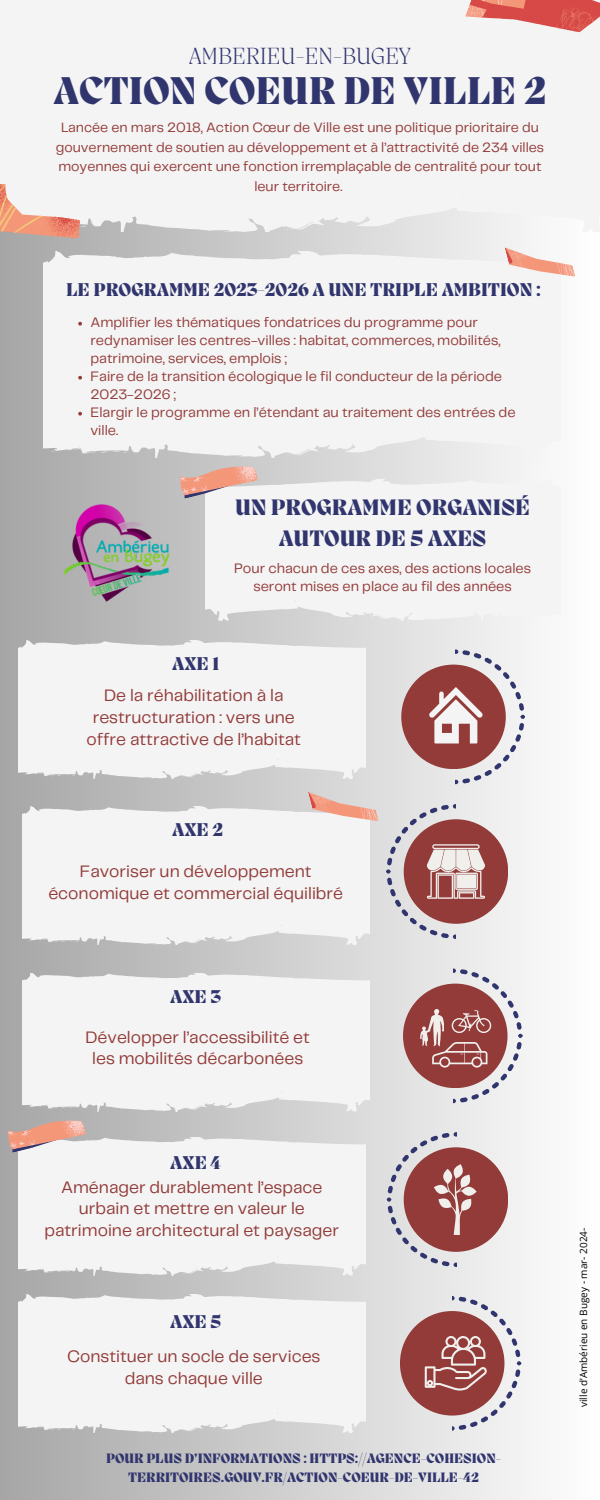
<style>
.page{position:relative;width:600px;height:1500px;background:#fff}
.page>*{position:absolute;margin:0;border:0;box-sizing:border-box;transform-origin:0 0}
.t1{font:800 39.8px "Migra";color:#31356e}
.t2{font:200 24px "Migra";color:#31356e}
.t3{font:800 23px/31.5px "Migra";color:#31356e;text-align:center}
.t4{font:800 19px "Migra";color:#31356e}
.t5{font:17.2px/21.8px "Telegraf";color:#923b39;text-align:center}
.t6{font:14.2px/18px "Telegraf";color:#923b39}
.t7{font:14px/19.5px "Telegraf";color:#923b39;text-align:center}
.t8{font:800 14px/19.5px "Migra";color:#31356e;text-align:center}
.t9{font:10px "Open Sans";color:#000}
</style>
<div class="page">
<div style="left:0;top:0;width:600px;height:1500px;background:linear-gradient(to right,#a6a6a6,#fefefe)"></div>
<div style="left:0;top:0;width:600px;height:232px;background:#f4f4f4"></div>
<svg style="left:0;top:183px;width:82px;height:55px"></svg>
<div style="left:43px;top:252px;width:517px;height:205px;background:#f4f4f4"></div>
<div style="left:205px;top:480px;width:355px;height:141px;background:#f4f4f4"></div>
<svg style="left:505px;top:232px;width:70px;height:60px"></svg>
<svg style="left:179px;top:460px;width:79px;height:39px"></svg>
<svg style="left:465px;top:0;width:135px;height:60px"></svg>
<img style="left:60px;top:485px;width:114px;height:119px">
<div style="left:401px;top:665px;width:105px;height:104px;background:#923b39;border-radius:50%"></div>
<div style="left:404px;top:819px;width:104px;height:105px;background:#923b39;border-radius:50%"></div>
<div style="left:403px;top:984px;width:105px;height:104px;background:#923b39;border-radius:50%"></div>
<div style="left:404px;top:1147px;width:104px;height:105px;background:#923b39;border-radius:50%"></div>
<div style="left:400px;top:1311px;width:104px;height:105px;background:#923b39;border-radius:50%"></div>
<div style="left:22px;top:807px;width:347px;height:138px;background:#f4f4f4"></div>
<svg style="left:18px;top:641px;width:347px;height:138px;fill:#f4f4f4"></svg>
<svg style="left:22px;top:973px;width:347px;height:138px;fill:#f4f4f4"></svg>
<svg style="left:18px;top:1294px;width:347px;height:138px;fill:#f4f4f4"></svg>
<div style="left:18px;top:1137px;width:347px;height:138px;background:#f4f4f4"></div>
<svg style="left:308px;top:777px;width:71px;height:59px"></svg>
<svg style="left:6px;top:1114px;width:80px;height:39px"></svg>
<svg style="left:429px;top:649px;width:96px;height:135px"></svg>
<svg style="left:386px;top:804px;width:99px;height:135px"></svg>
<svg style="left:420px;top:969px;width:103px;height:134px"></svg>
<svg style="left:425px;top:1296px;width:96px;height:135px"></svg>
<svg style="left:461px;top:1187px;width:16px;height:9px"></svg>
<svg style="left:387px;top:1132px;width:85px;height:135px"></svg>
<svg style="left:78px;top:322px;width:4px;height:4px"></svg>
<svg style="left:78px;top:376px;width:4px;height:4px"></svg>
<svg style="left:78px;top:412px;width:4px;height:4px"></svg>
<p class="t2" style="left:189px;top:45px;width:223px">AMBERIEU-EN-BUGEY</p>
<p class="t1" style="left:54px;top:72px;width:494px">ACTION COEUR DE VILLE 2</p>
<p class="t7" style="left:56px;top:119px;width:490px">Lancée en mars 2018, Action Cœur de Ville est une politique prioritaire du gouvernement de soutien au développement et à l’attractivité de 234 villes moyennes qui exercent une fonction irremplaçable de centralité pour tout leur territoire.</p>
<p class="t4" style="left:66px;top:281px;width:476px">LE PROGRAMME 2023-2026 A UNE TRIPLE AMBITION :</p>
<h3 class="t6" style="left:90px;top:314px;width:412px">Amplifier les thématiques fondatrices du programme pour redynamiser les centres-villes : habitat, commerces, mobilités, patrimoine, services, emplois ;</h3>
<h1 class="t6" style="left:90px;top:368px;width:413px">Faire de la transition écologique le fil conducteur de la période<br>2023-2026 ;</h1>
<p class="t6" style="left:90px;top:404px;width:427px">Elargir le programme en l’étendant au traitement des entrées de ville.</p>
<h4 class="t3" style="left:235px;top:493px;width:297px">UN PROGRAMME ORGANISÉ<br>AUTOUR DE 5 AXES</h4>
<p class="t6" style="left:234px;top:560px;width:299px">Pour chacun de ces axes, des actions locales</p>
<p class="t6" style="left:253px;top:578px;width:260px">seront mises en place au fil des années</p>
<p class="t4" style="left:172px;top:655px;width:49px">AXE 1</p>
<p class="t5" style="left:87px;top:685px;width:216px">De la réhabilitation à la restructuration : vers une offre attractive de l’habitat</p>
<p class="t4" style="left:172px;top:820px;width:53px">AXE 2</p>
<p class="t5" style="left:48px;top:861px;width:296px">Favoriser un développement économique et commercial équilibré</p>
<p class="t4" style="left:170px;top:987px;width:53px">AXE 3</p>
<p class="t5" style="left:85px;top:1027px;width:226px">Développer l’accessibilité et les mobilités décarbonées</p>
<p class="t4" style="left:170px;top:1154px;width:52px">AXE 4</p>
<h4 class="t5" style="left:44px;top:1177px;width:296px">Aménager durablement l’espace urbain et mettre en valeur le patrimoine architectural et paysager</h4>
<h2 class="t4" style="left:170px;top:1312px;width:53px">AXE 5</h2>
<h5 class="t5" style="left:67px;top:1346px;width:255px">Constituer un socle de services dans chaque ville</h5>
<p class="t8" style="left:106px;top:1450px;width:397px">POUR PLUS D’INFORMATIONS : HTTPS://AGENCE-COHESION-<br>TERRITOIRES.GOUV.FR/ACTION-COEUR-DE-VILLE-42</p>
<p class="t9" style="left:576px;top:1407px;width:181px;rotate:-90deg">ville d’Ambérieu en Bugey - mar- 2024-</p>
</div>
